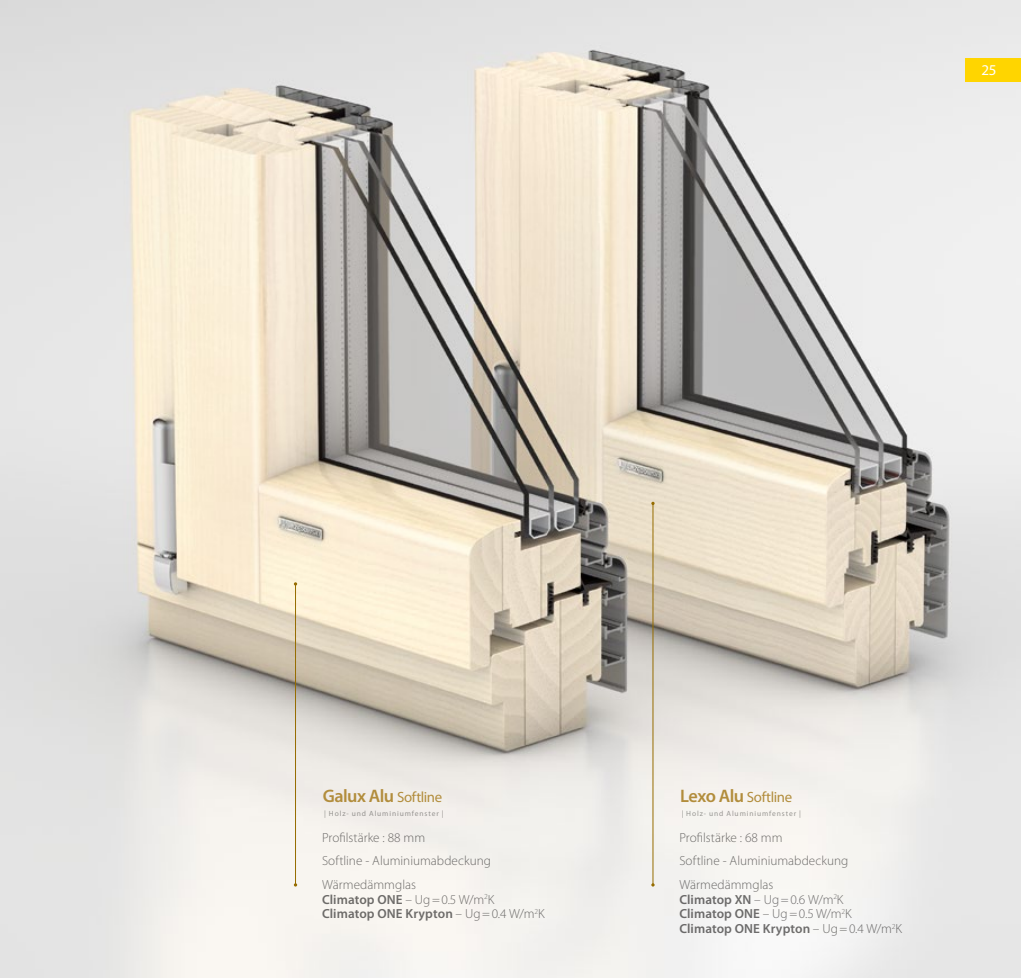
<style>
.page{position:relative;width:1021px;height:978px;background:#fff}
.page>*{position:absolute;margin:0;border:0;box-sizing:border-box;transform-origin:0 0}
.system_nazwa_2{font:600 18.15px "Myriad Pro";letter-spacing:-.035em;color:#b28d3c}
.t1{font:15px "Myriad Pro";color:#fff}
.system_nazwa_2-2{font:14.85px "Myriad Pro";letter-spacing:-.025em;color:#b28d3c}
.t2{font:600 13.2px/14.9px "Myriad Pro";letter-spacing:.005em;color:#706f6f}
.t3{font:300 13.2px/23.2px "Myriad Pro";color:#706f6f}
.t4{font:7.5px "Myriad Pro";letter-spacing:.115em;color:#9d9d9c}
.s1{font-weight:400;font-size:14.85px}
.s2{font-weight:600;font-size:18.15px}
.s3{font-weight:300}
</style>
<div class="page">
<img style="left:0;top:0;width:1020px;height:978px">
<div style="left:965px;top:58px;width:55px;height:24px;background:#ffd500"></div>
<hr style="left:652px;top:503px;width:1px;height:382px;background:#966c00">
<hr style="left:295px;top:584px;width:1px;height:301px;background:#966c00">
<p class="t1" style="left:981px;top:60px;width:16px">25</p>
<p class="system_nazwa_2" style="left:323px;top:786px;width:121px">Galux Alu <span class="s1">Softline</span></p>
<p class="system_nazwa_2-2" style="left:680px;top:788px;width:113px"><span class="s2">Lexo Alu</span> Softline</p>
<p class="t4" style="left:324px;top:808px;width:121px">| Holz- und Aluminiumfenster |</p>
<p class="t4" style="left:681px;top:808px;width:121px">| Holz- und Aluminiumfenster |</p>
<p class="t3" style="left:322px;top:826px;width:170px">Profilstärke : 88 mm<br>Softline - Aluminiumabdeckung<br>Wärmedämmglas</p>
<p class="t2" style="left:322px;top:892px;width:224px">Climatop ONE <span class="s3">– Ug=0.5 W/m</span><sup>2</sup><span class="s3">K<br></span>Climatop ONE Krypton <span class="s3">– Ug=0.4 W/m</span><sup>2</sup><span class="s3">K</span></p>
<p class="t3" style="left:679px;top:826px;width:170px">Profilstärke : 68 mm<br>Softline - Aluminiumabdeckung<br>Wärmedämmglas</p>
<p class="t2" style="left:679px;top:892px;width:224px">Climatop XN <span class="s3">– Ug=0.6 W/m</span><sup>2</sup><span class="s3">K<br></span>Climatop ONE <span class="s3">– Ug=0.5 W/m</span><sup>2</sup><span class="s3">K<br></span>Climatop ONE Krypton <span class="s3">– Ug=0.4 W/m</span><sup>2</sup><span class="s3">K</span></p>
</div>
